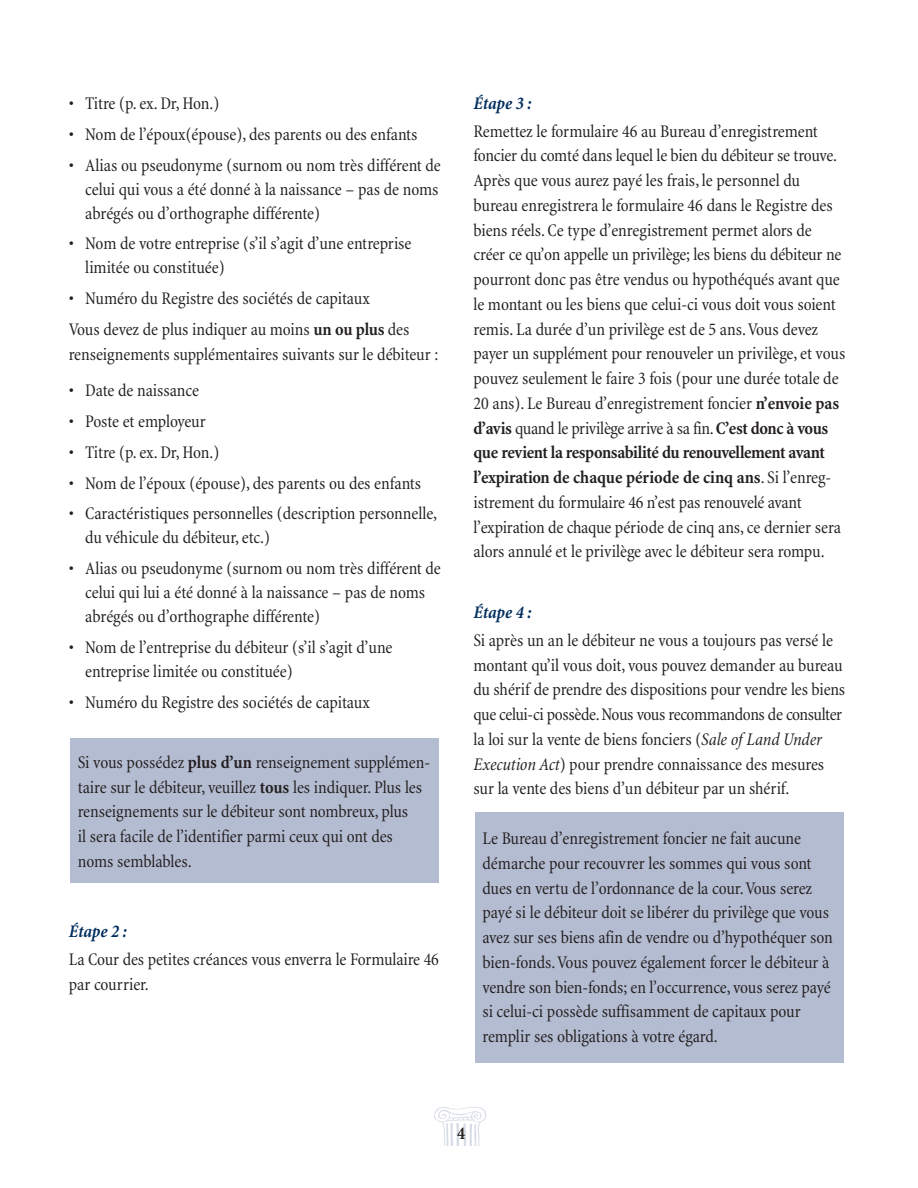
<style>
.page{position:relative;width:918px;height:1188px;background:#fff}
.page>*{position:absolute;margin:0;border:0;box-sizing:border-box;transform-origin:0 0}
.t1{font:condensed 18px/24.8px "Minion";letter-spacing:-.005em;color:#231f20}
.t2{font:italic 700 condensed 18px "Minion";letter-spacing:-.005em;color:#002e5e}
.t3{font:700 condensed 18px "Minion";color:#231f20}
.s1{font-weight:700}
.s2{font-style:italic}
</style>
<div class="page">
<img style="left:434px;top:1107px;width:52px;height:39px">
<div style="left:475px;top:812px;width:368px;height:251px;background:#b4bcd1"></div>
<div style="left:70px;top:738px;width:369px;height:145px;background:#b4bcd1"></div>
<p class="t1" style="left:69px;top:92px;width:152px">• Titre (p.ex.Dr,Hon.)</p>
<p class="t1" style="left:69px;top:123px;width:350px">• Nom de l’époux(épouse), des parents ou des enfants</p>
<p class="t1" style="left:85px;top:154px;width:357px;line-height:24px;text-indent:-16px">• Alias ou pseudonyme (surnom ou nom très différent de celui qui vous a été donné à la naissance – pas de noms abrégés ou d’orthographe différente)</p>
<p class="t1" style="left:85px;top:233px;width:328px;line-height:24px;text-indent:-17px">• Nom de votre entreprise (s’il s’agit d’une entreprise limitée ou constituée)</p>
<p class="t1" style="left:69px;top:284px;width:342px;line-height:30.8px">• Numéro du Registre des sociétés de capitaux<br>Vous devez de plus indiquer au moins <span class="s1">un ou plus</span> des</p>
<p class="t1" style="left:69px;top:343px;width:371px">renseignements supplémentaires suivants sur le débiteur :</p>
<p class="t1" style="left:69px;top:380px;width:132px">• Date de naissance</p>
<p class="t1" style="left:69px;top:410px;width:138px">• Poste et employeur</p>
<p class="t1" style="left:69px;top:441px;width:152px">• Titre (p.ex.Dr,Hon.)</p>
<p class="t1" style="left:69px;top:472px;width:354px">• Nom de l’époux (épouse), des parents ou des enfants</p>
<p class="t1" style="left:85px;top:503px;width:353px;line-height:24px;text-indent:-16px">• Caractéristiques personnelles (description personnelle, du véhicule du débiteur,etc.)</p>
<p class="t1" style="left:85px;top:558px;width:357px;line-height:24px;text-indent:-16px">• Alias ou pseudonyme (surnom ou nom très différent de celui qui lui a été donné à la naissance – pas de noms abrégés ou d’orthographe différente)</p>
<p class="t1" style="left:85px;top:637px;width:309px;line-height:24px;text-indent:-17px">• Nom de l’entreprise du débiteur (s’il s’agit d’une entreprise limitée ou constituée)</p>
<p class="t1" style="left:69px;top:691px;width:303px">• Numéro du Registre des sociétés de capitaux</p>
<p class="t1" style="left:78px;top:751px;width:354px">Si vous possédez <span class="s1">plus d’un</span> renseignement supplémen&shy;taire sur le débiteur, veuillez <span class="s1">tous</span> les indiquer. Plus les renseignements sur le débiteur sont nombreux, plus<br>il sera facile de l’identifier parmi ceux qui ont des noms semblables.</p>
<p class="t2" style="left:69px;top:925px;width:59px">Étape 2 :</p>
<p class="t1" style="left:69px;top:949px;width:372px">La Cour des petites créances vous enverra le Formulaire 46 par courrier.</p>
<p class="t2" style="left:473px;top:96px;width:59px">Étape 3 :</p>
<p class="t1" style="left:473px;top:120px;width:373px">Remettez le formulaire 46 au Bureau d’enregistrement foncier du comté dans lequel le bien du débiteur se trouve.<br>Après que vous aurez payé les frais, le personnel du bureau enregistrera le formulaire 46 dans le Registre des biens réels. Ce type d’enregistrement permet alors de créer ce qu’on appelle un privilège; les biens du débiteur ne pourront donc pas être vendus ou hypothéqués avant que le montant ou les biens que celui-ci vous doit vous soient remis. La durée d’un privilège est de 5 ans.Vous devez payer un supplément pour renouveler un privilège,et vous pouvez seulement le faire 3 fois (pour une durée totale de 20 ans). Le Bureau d’enregistrement foncier <span class="s1">n’envoie pas d’avis</span> quand le privilège arrive à sa fin.<span class="s1">C’est donc à vous que revient la responsabilité du renouvellement avant l’expiration de chaque période de cinq ans</span>. Si l’enreg&shy;istrement du formulaire 46 n’est pas renouvelé avant l’expiration de chaque période de cinq ans,ce dernier sera alors annulé et le privilège avec le débiteur sera rompu.</p>
<p class="t2" style="left:473px;top:606px;width:59px">Étape 4 :</p>
<p class="t1" style="left:473px;top:629px;width:373px">Si après un an le débiteur ne vous a toujours pas versé le montant qu’il vous doit, vous pouvez demander au bureau du shérif de prendre des dispositions pour vendre les biens que celui-ci possède.Nous vous recommandons de consulter la loi sur la vente de biens fonciers (<span class="s2">Sale of Land Under Execution Act</span>) pour prendre connaissance des mesures sur la vente des biens d’un débiteur par un shérif.</p>
<p class="t1" style="left:482px;top:828px;width:352px">Le Bureau d’enregistrement foncier ne fait aucune démarche pour recouvrer les sommes qui vous sont dues en vertu de l’ordonnance de la cour.Vous serez payé si le débiteur doit se libérer du privilège que vous avez sur ses biens afin de vendre ou d’hypothéquer son bien-fonds.Vous pouvez également forcer le débiteur à vendre son bien-fonds; en l’occurrence, vous serez payé si celui-ci possède suffisamment de capitaux pour remplir ses obligations à votre égard.</p>
<p class="t3" style="left:457px;top:1127px;width:10px">4</p>
</div>
